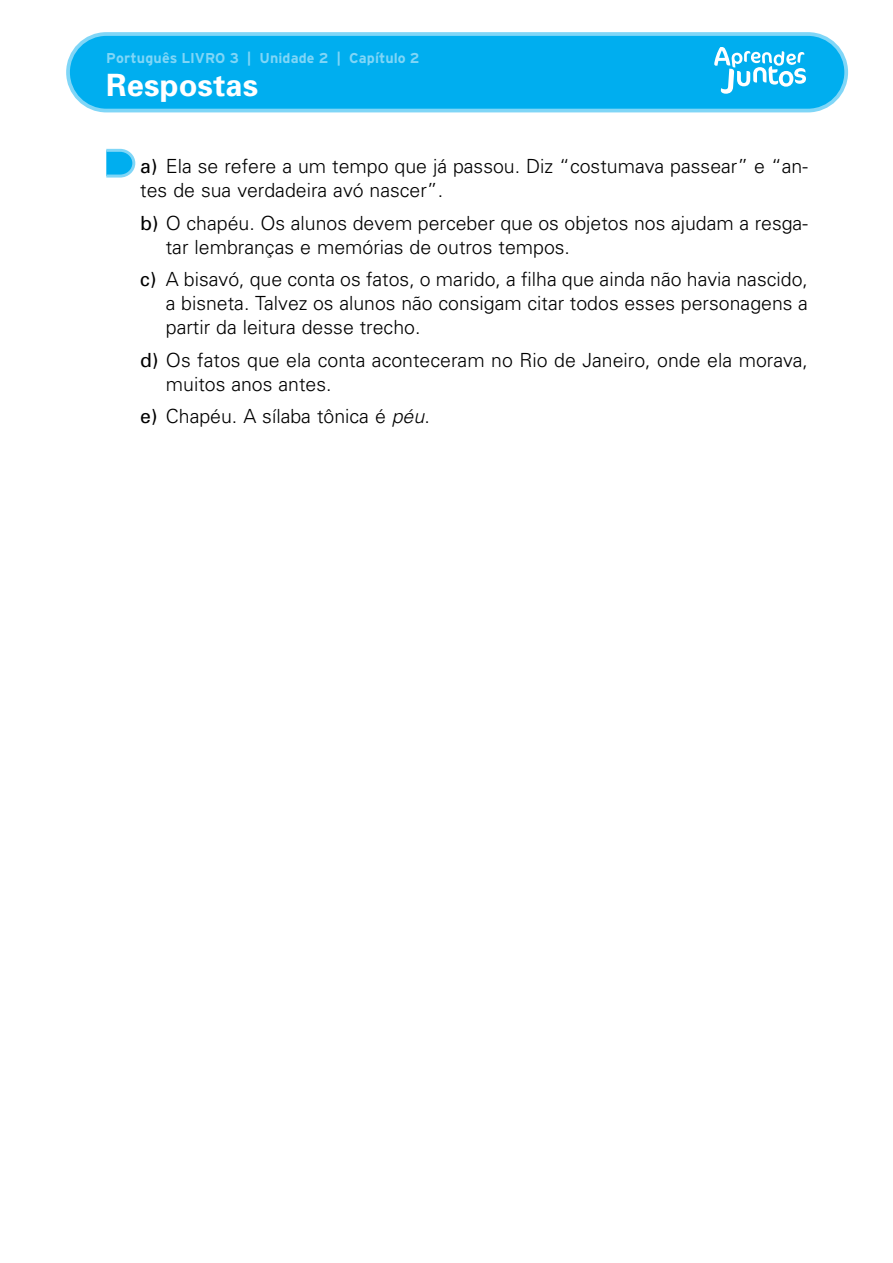
<style>
.page{position:relative;width:893px;height:1263px;background:#fff}
.page>*{position:absolute;margin:0;border:0;box-sizing:border-box;transform-origin:0 0}
.t1{font:700 30.75px "Univers";letter-spacing:.005em;color:#fff}
.t2{font:300 19.5px/24px "Univers";color:#000}
.t3{font:700 14.25px "Interstate";letter-spacing:.005em;color:#80d6f7}
.s1{font-weight:400}
.s2{font-style:italic}
</style>
<div class="page">
<div style="left:68px;top:34px;width:778px;height:77px;background:#00aeef;border-radius:38px"></div>
<div style="left:66px;top:32px;width:782px;height:80px;border:4px solid #80d6f7;border-radius:38px"></div>
<svg style="left:714px;top:47px;width:92px;height:47px"></svg>
<svg style="left:106px;top:149px;width:29px;height:29px"></svg>
<p class="t3" style="left:106px;top:50px;width:315px">Português LIVRO 3 | Unidade 2 | Capítulo 2</p>
<h1 class="t1" style="left:106px;top:65px;width:153px">Respostas</h1>
<p class="t2" style="left:140px;top:154px;width:669px"><span class="s1">a)</span> Ela se refere a um tempo que já passou. Diz “costumava passear” e “an&shy;tes de sua verdadeira avó nascer”.</p>
<p class="t2" style="left:166px;top:210px;width:643px;text-indent:-26px"><span class="s1">b)</span> O chapéu. Os alunos devem perceber que os objetos nos ajudam a resga&shy;tar lembranças e memórias de outros tempos.</p>
<p class="t2" style="left:166px;top:267px;width:644px;text-align:justify;text-indent:-26px"><span class="s1">c)</span> A bisavó, que conta os fatos, o marido, a filha que ainda não havia nascido, a bisneta. Talvez os alunos não consigam citar todos esses personagens a partir da leitura desse trecho.</p>
<p class="t2" style="left:166px;top:347px;width:644px;text-indent:-26px"><span class="s1">d)</span> Os fatos que ela conta aconteceram no Rio de Janeiro, onde ela morava, muitos anos antes.</p>
<p class="t2" style="left:140px;top:404px;width:291px"><span class="s1">e)</span> Chapéu. A sílaba tônica é <span class="s2">péu</span>.</p>
</div>
